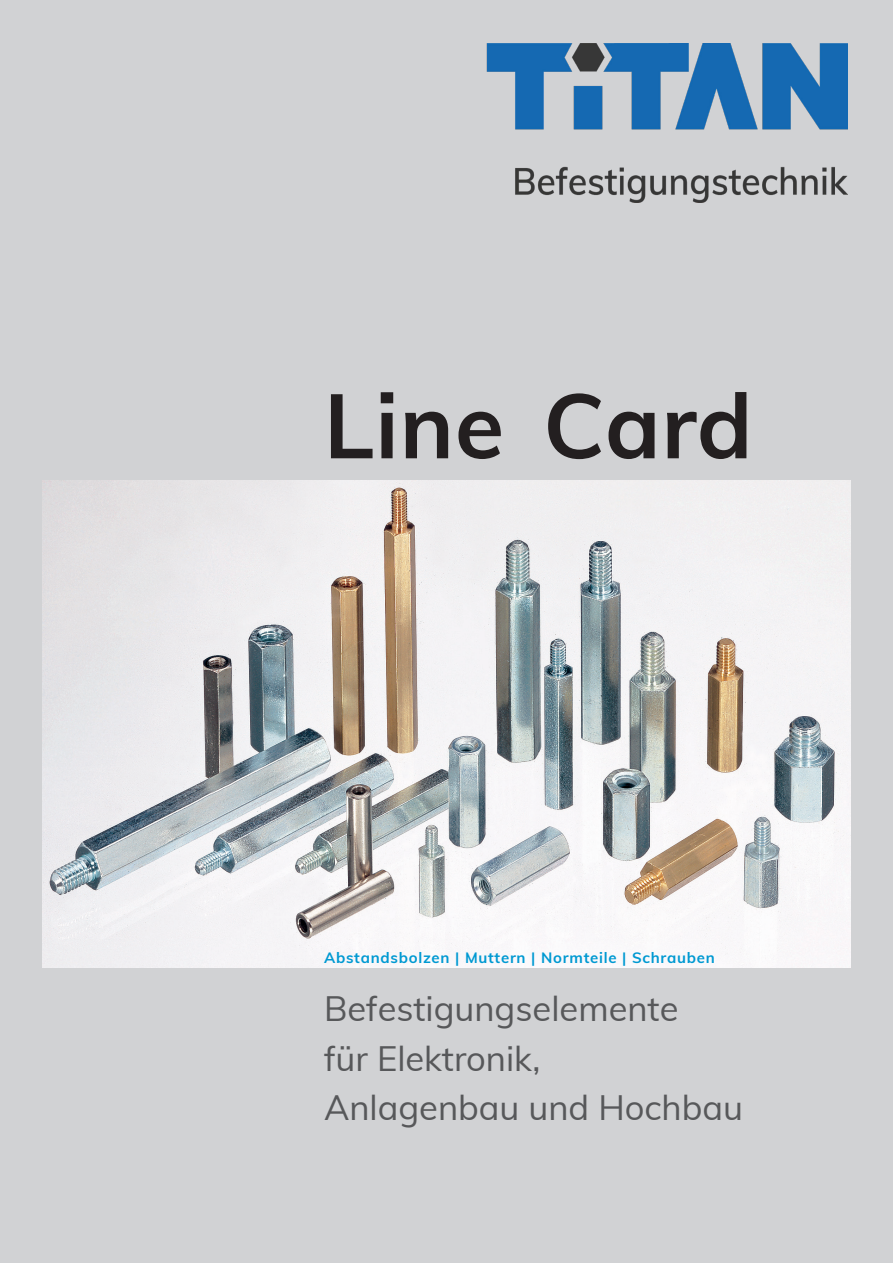
<style>
.page{position:relative;width:893px;height:1263px;background:#d1d2d4}
.page>*{position:absolute;margin:0;border:0;box-sizing:border-box;transform-origin:0 0}
.t1{font:700 90px "Muli";letter-spacing:.01em;color:#231f20}
.t2{font:34.5px "Muli";color:#57585a}
.t3{font:700 15px "Muli";letter-spacing:.05em;color:#0099d2}
</style>
<div class="page">
<img style="left:43px;top:480px;width:807px;height:487px">
<img style="left:472px;top:43px;width:375px;height:159px">
<p class="t1" style="left:324px;top:360px;width:430px">Line Card</p>
<p class="t3" style="left:324px;top:946px;width:392px">Abstandsbolzen | Muttern | Normteile | Schrauben</p>
<p class="t2" style="left:324px;top:984px;width:356px">Befestigungselemente</p>
<p class="t2" style="left:324px;top:1033px;width:218px">für Elektronik,</p>
<p class="t2" style="left:324px;top:1083px;width:421px">Anlagenbau und Hochbau</p>
</div>
